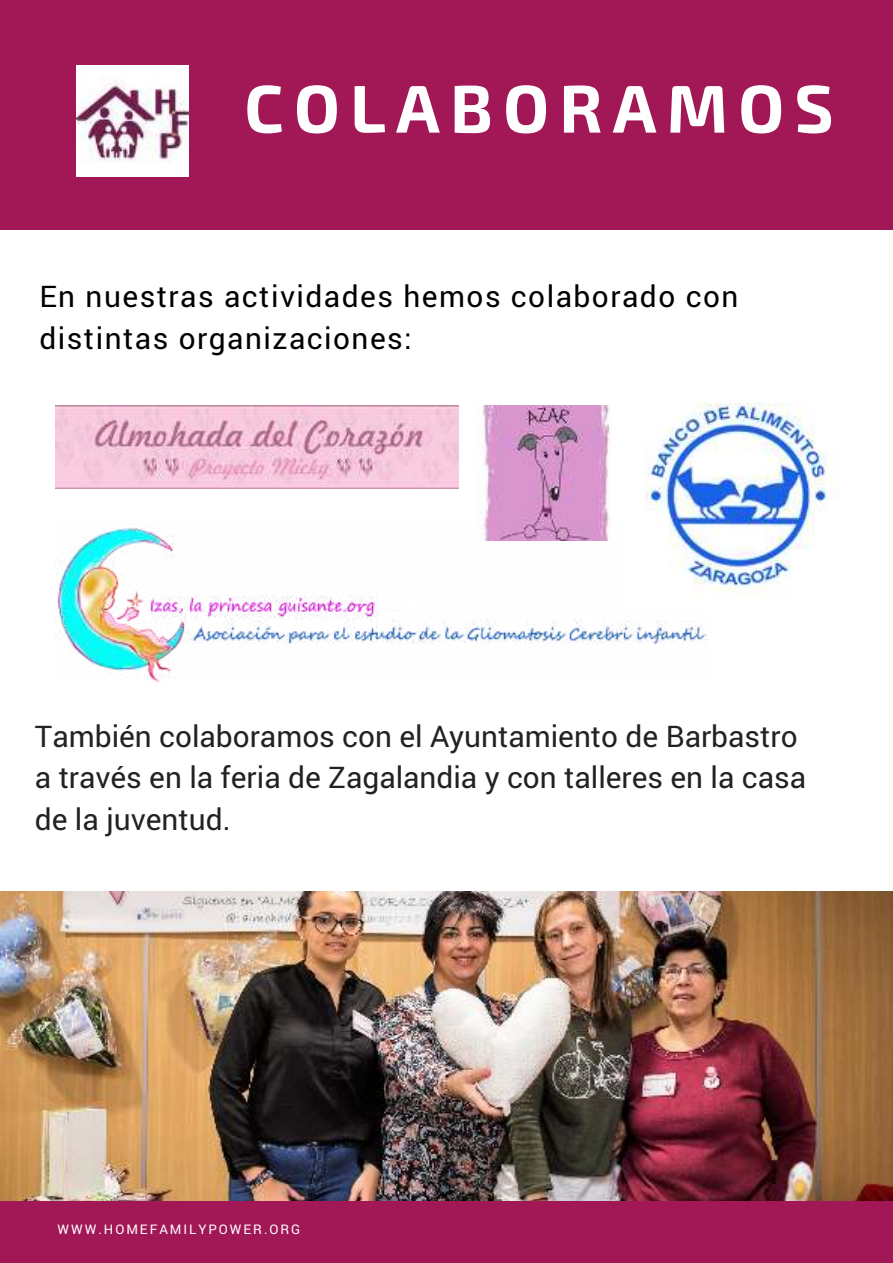
<style>
.page{position:relative;width:893px;height:1263px;background:#fff}
.page>*{position:absolute;margin:0;border:0;box-sizing:border-box;transform-origin:0 0}
.t1{font:700 67.5px "Exo 2";letter-spacing:.15em;color:#fff}
.t2{font:29.85px/41.7px "Roboto";color:#222}
.t3{font:29.85px/41.7px "Roboto";letter-spacing:.05em;color:#000}
.t4{font:13.2px "Roboto";letter-spacing:.15em;color:#fff}
</style>
<div class="page">
<div style="left:0;top:0;width:893px;height:230px;background:#a21755"></div>
<img style="left:0;top:892px;width:893px;height:309px">
<div style="left:0;top:1201px;width:893px;height:62px;background:#a21755"></div>
<img style="left:77px;top:65px;width:111px;height:112px">
<img style="left:57px;top:528px;width:650px;height:154px">
<img style="left:476px;top:405px;width:135px;height:135px">
<img style="left:55px;top:405px;width:403px;height:84px">
<img style="left:622px;top:402px;width:216px;height:207px">
<h1 class="t1" style="left:244px;top:69px;width:591px">COLABORAMOS</h1>
<p class="t3" style="left:39px;top:276px;width:700px">En nuestras actividades hemos colaborado con distintas organizaciones:</p>
<p class="t2" style="left:35px;top:715px;width:773px">También colaboramos con el Ayuntamiento de Barbastro a través en la feria de Zagalandia y con talleres en la casa de la juventud.</p>
<p class="t4" style="left:57px;top:1222px;width:244px">WWW.HOMEFAMILYPOWER.ORG</p>
</div>
